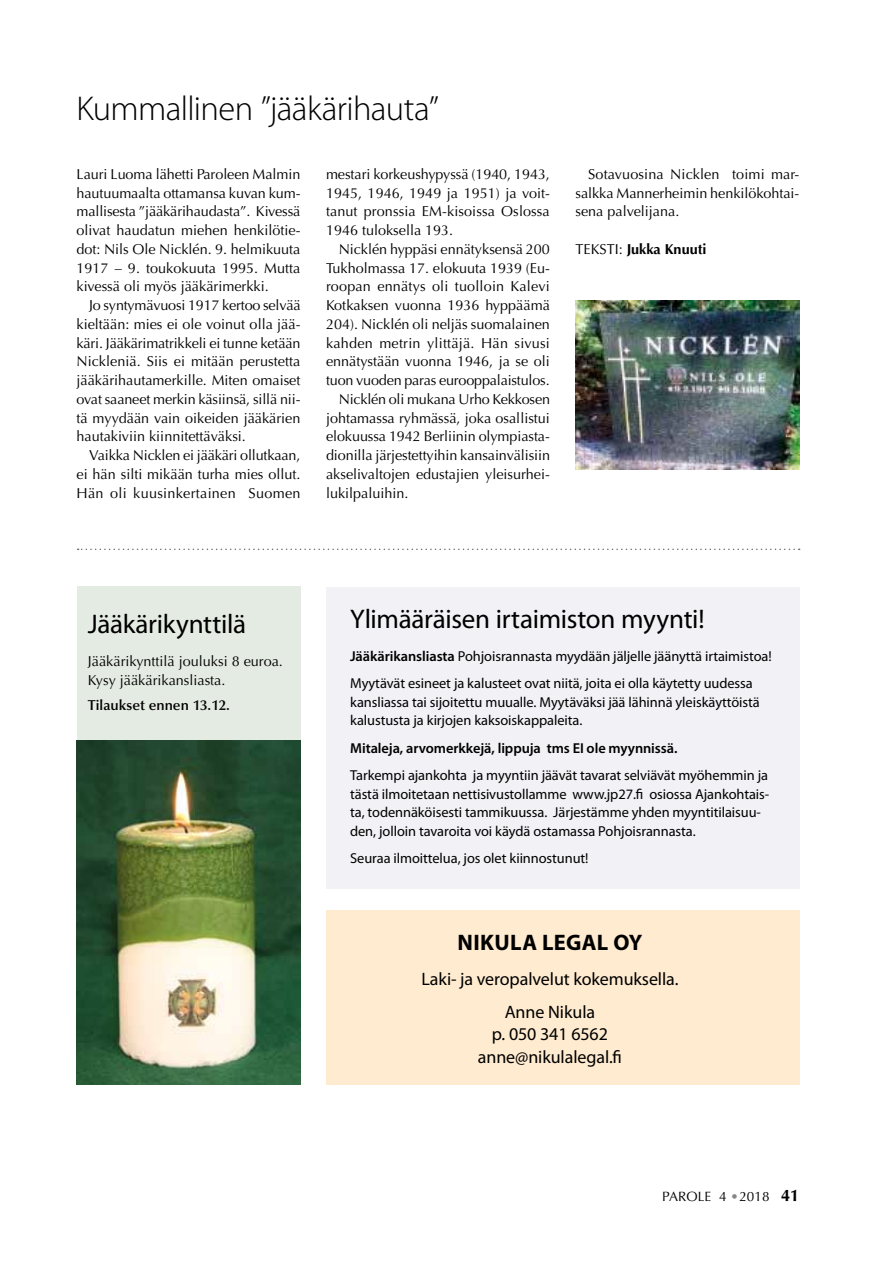
<style>
.page{position:relative;width:893px;height:1263px;background:#fff}
.page>*{position:absolute;margin:0;border:0;box-sizing:border-box;transform-origin:0 0}
.t1{font:300 34.5px "Myriad Pro";letter-spacing:-.02em;color:#000}
.t2{font:27px "Myriad Pro";letter-spacing:-.01em;color:#000}
.t3{font:700 22.5px "Myriad Pro";letter-spacing:.02em;color:#000}
.t4{font:18px/33px "Myriad Pro";letter-spacing:-.005em;color:#000;text-align:center}
.t5{font:14.4px/18.8px "Optima";color:#000;text-align:justify}
.t6{font:14.4px/18.8px "Myriad Pro";letter-spacing:-.005em;color:#000}
.t7{font:600 14.4px "Myriad Pro";letter-spacing:-.005em;color:#000}
.t8{font:600 14.4px "Optima";color:#000}
.t9{font:700 14.4px "Optima";color:#000}
.t10{font:13.5px "Optima";letter-spacing:.005em;color:#000}
.s1{font-weight:400}
.s2{font-weight:600}
.s3{color:#878787}
.s4{font-weight:700;font-size:16.5px}
</style>
<div class="page">
<div style="left:77px;top:587px;width:223px;height:455px;background:#e4ebe2"></div>
<img style="left:575px;top:300px;width:224px;height:169px">
<svg style="left:78px;top:549px;width:722px;height:1px"></svg>
<img style="left:77px;top:740px;width:223px;height:344px">
<div style="left:326px;top:587px;width:473px;height:302px;background:#f1f1f6"></div>
<div style="left:326px;top:910px;width:473px;height:174px;background:#feebd0"></div>
<h1 class="t1" style="left:77px;top:89px;width:364px">Kummallinen ”jääkärihauta”</h1>
<p class="t5" style="left:77px;top:165px;width:226px">Lauri Luoma lähetti Paroleen Malmin hautuumaalta ottamansa kuvan kum&shy;mallisesta ”jääkärihaudasta”. Kivessä olivat haudatun miehen henkilötie&shy;dot: Nils Ole Nicklén. 9. helmikuuta 1917 – 9. toukokuuta 1995. Mutta kivessä oli myös jääkärimerkki.</p>
<p class="t5" style="left:77px;top:296px;width:226px;text-indent:13px">Jo syntymävuosi 1917 kertoo selvää kieltään: mies ei ole voinut olla jää&shy;käri. Jääkärimatrikkeli ei tunne ketään Nickleniä. Siis ei mitään perustetta jääkärihautamerkille. Miten omaiset ovat saaneet merkin käsiinsä, sillä nii&shy;tä myydään vain oikeiden jääkärien hautakiviin kiinnitettäväksi.</p>
<p class="t5" style="left:77px;top:446px;width:225px;text-indent:13px">Vaikka Nicklen ei jääkäri ollutkaan, ei hän silti mikään turha mies ollut.<br>Hän oli kuusinkertainen Suomen</p>
<p class="t5" style="left:326px;top:165px;width:225px">mestari korkeushypyssä (1940, 1943, 1945, 1946, 1949 ja 1951) ja voit&shy;tanut pronssia EM-kisoissa Oslossa 1946 tuloksella 193.</p>
<p class="t5" style="left:339px;top:240px;width:213px">Nicklén hyppäsi ennätyksensä 200</p>
<p class="t5" style="left:326px;top:258px;width:225px">Tukholmassa 17. elokuuta 1939 (Eu-</p>
<p class="t5" style="left:326px;top:277px;width:225px">roopan ennätys oli tuolloin Kalevi</p>
<p class="t5" style="left:326px;top:296px;width:225px">Kotkaksen vuonna 1936 hyppäämä</p>
<p class="t5" style="left:326px;top:315px;width:225px">204). Nicklén oli neljäs suomalainen</p>
<p class="t5" style="left:326px;top:333px;width:225px">kahden metrin ylittäjä. Hän sivusi</p>
<p class="t5" style="left:326px;top:352px;width:225px">ennätystään vuonna 1946, ja se oli</p>
<p class="t5" style="left:326px;top:371px;width:225px">tuon vuoden paras eurooppalaistulos.</p>
<p class="t5" style="left:339px;top:390px;width:213px">Nicklén oli mukana Urho Kekkosen</p>
<p class="t5" style="left:326px;top:408px;width:225px">johtamassa ryhmässä, joka osallistui</p>
<p class="t5" style="left:326px;top:427px;width:225px">elokuussa 1942 Berliinin olympiasta-</p>
<p class="t5" style="left:326px;top:446px;width:226px">dionilla järjestettyihin kansainvälisiin</p>
<p class="t5" style="left:326px;top:465px;width:225px">akselivaltojen edustajien yleisurhei-</p>
<p class="t5" style="left:326px;top:483px;width:84px">lukilpaluihin.</p>
<p class="t5" style="left:575px;top:165px;width:225px;text-indent:13px">Sotavuosina Nicklen toimi mar&shy;salkka Mannerheimin henkilökohtai&shy;sena palvelijana.</p>
<p class="t5" style="left:575px;top:240px;width:16px">Teksti</p>
<p class="t9" style="left:619px;top:241px;width:89px"><span class="s1">:</span> Jukka Knuuti</p>
<h2 class="t2" style="left:88px;top:607px;width:160px">Jääkärikynttilä</h2>
<p class="t5" style="left:88px;top:652px;width:197px">Jääkärikynttilä jouluksi 8 euroa.<br>Kysy jääkärikansliasta.</p>
<p class="t8" style="left:88px;top:697px;width:144px">Tilaukset ennen 13.12.</p>
<h2 class="t2" style="left:350px;top:602px;width:356px">Ylimääräisen irtaimiston myynti!</h2>
<p class="t6" style="left:350px;top:642px;width:423px;line-height:27.3px"><span class="s2">Jääkärikansliasta</span> Pohjoisrannasta myydään jäljelle jäänyttä irtaimistoa!<br>Myytävät esineet ja kalusteet ovat niitä, joita ei olla käytetty uudessa</p>
<p class="t6" style="left:350px;top:692px;width:411px">kansliassa tai sijoitettu muualle. Myytäväksi jää lähinnä yleiskäyttöistä kalustusta ja kirjojen kaksoiskappaleita.</p>
<p class="t7" style="left:350px;top:739px;width:329px">Mitaleja, arvomerkkejä, lippuja tms EI ole myynnissä.</p>
<p class="t6" style="left:350px;top:765px;width:421px">Tarkempi ajankohta ja myyntiin jäävät tavarat selviävät myöhemmin ja tästä ilmoitetaan nettisivustollamme www.jp27.fi osiossa Ajankohtais&shy;ta, todennäköisesti tammikuussa. Järjestämme yhden myyntitilaisuu&shy;den, jolloin tavaroita voi käydä ostamassa Pohjoisrannasta.</p>
<p class="t6" style="left:350px;top:849px;width:240px">Seuraa ilmoittelua, jos olet kiinnostunut!</p>
<h3 class="t3" style="left:457px;top:927px;width:38px">NIKUL</h3>
<h3 class="t3" style="left:522px;top:927px;width:122px">A LEGAL OY</h3>
<p class="t4" style="left:421px;top:962px;width:259px">Laki- ja veropalvelut kokemuksella.<br>Anne Nikula</p>
<p class="t4" style="left:478px;top:1023px;width:146px;line-height:22.5px">p. 050 341 6562 anne@nikulalegal.fi</p>
<p class="t10" style="left:662px;top:1189px;width:139px">PAROLE 4 <span class="s3">•</span> 2018 <span class="s4">41</span></p>
</div>
